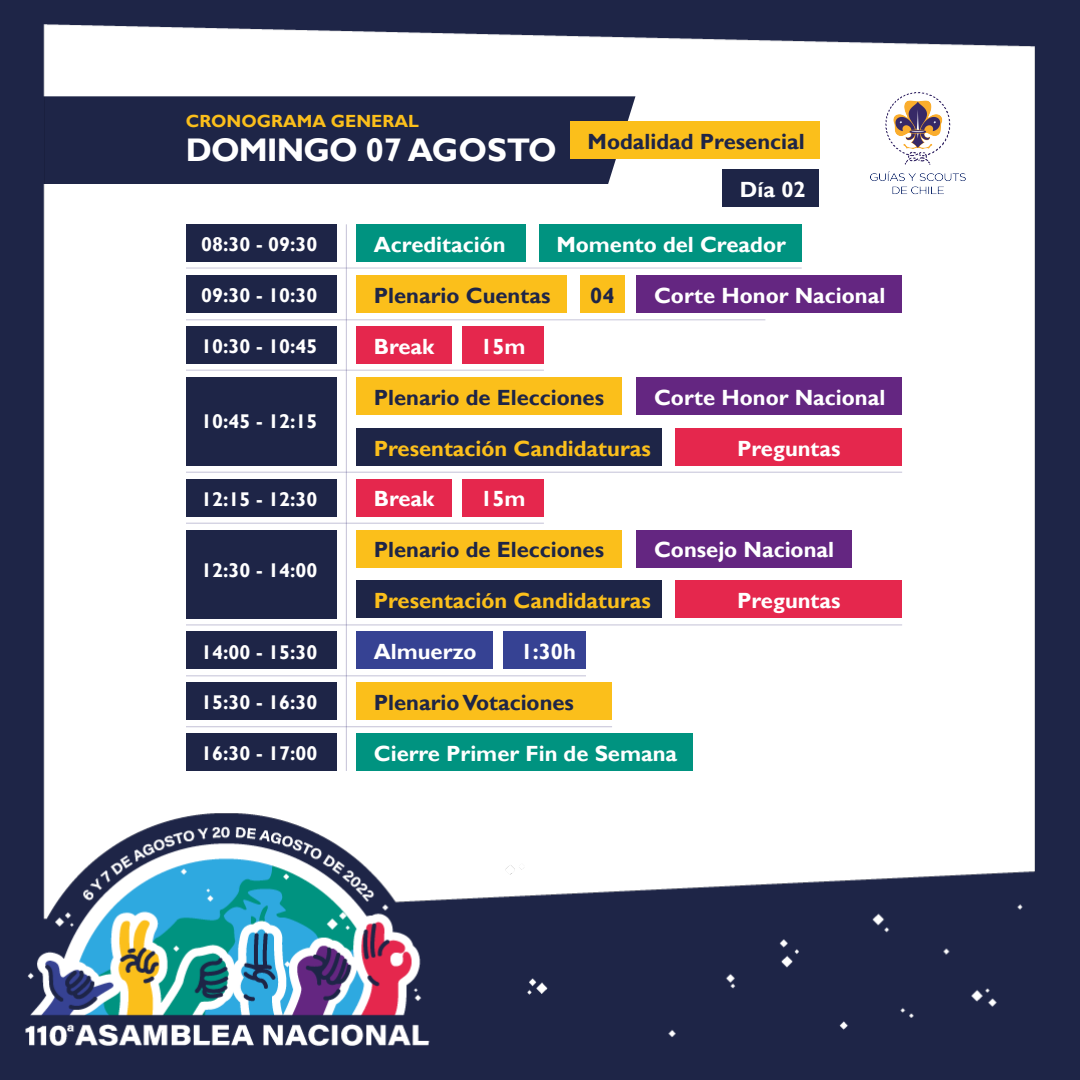
<style>
.page{position:relative;width:1080px;height:1080px;background:#fff}
.page>*{position:absolute;margin:0;border:0;box-sizing:border-box;transform-origin:0 0}
.t1{font:700 32.7px "Gill Sans";letter-spacing:-.03em;color:#fff}
.t2{font:700 22px "Gill Sans";color:#fff}
.t3{font:700 22px "Gill Sans";color:#1e2547}
.t4{font:700 22px "Gill Sans";color:#fbbf1b}
.t5{font:700 19.9px "Gill Sans";color:#fff}
.t6{font:700 17.6px "Gill Sans";color:#fbbf1b}
</style>
<div class="page">
<img style="left:0;top:0;width:1080px;height:1080px">
<img style="left:858px;top:85px;width:119px;height:119px">
<div style="left:186px;top:224px;width:151px;height:38px;background:#1e2547"></div>
<div style="left:356px;top:224px;width:170px;height:38px;background:#009380"></div>
<div style="left:539px;top:224px;width:263px;height:38px;background:#009380"></div>
<div style="left:186px;top:326px;width:151px;height:38px;background:#1e2547"></div>
<div style="left:356px;top:326px;width:95px;height:38px;background:#e5274d"></div>
<div style="left:186px;top:377px;width:151px;height:88px;background:#1e2547"></div>
<div style="left:356px;top:377px;width:266px;height:38px;background:#fbbf1b"></div>
<div style="left:636px;top:377px;width:266px;height:38px;background:#642681"></div>
<div style="left:356px;top:428px;width:306px;height:37px;background:#1e2547"></div>
<div style="left:676px;top:428px;width:226px;height:37px;background:#e5274d"></div>
<div style="left:676px;top:581px;width:226px;height:37px;background:#e5274d"></div>
<div style="left:186px;top:479px;width:151px;height:37px;background:#1e2547"></div>
<div style="left:356px;top:479px;width:95px;height:37px;background:#e5274d"></div>
<div style="left:186px;top:530px;width:151px;height:88px;background:#1e2547"></div>
<div style="left:356px;top:530px;width:266px;height:37px;background:#fbbf1b"></div>
<div style="left:636px;top:530px;width:216px;height:37px;background:#642681"></div>
<div style="left:356px;top:581px;width:306px;height:37px;background:#1e2547"></div>
<div style="left:186px;top:632px;width:151px;height:37px;background:#1e2547"></div>
<div style="left:356px;top:632px;width:136px;height:37px;background:#364293"></div>
<div style="left:356px;top:275px;width:211px;height:38px;background:#fbbf1b"></div>
<div style="left:636px;top:275px;width:266px;height:38px;background:#642681"></div>
<div style="left:186px;top:683px;width:151px;height:37px;background:#1e2547"></div>
<div style="left:356px;top:683px;width:256px;height:37px;background:#fbbf1b"></div>
<div style="left:186px;top:733px;width:151px;height:38px;background:#1e2547"></div>
<div style="left:356px;top:733px;width:337px;height:38px;background:#009380"></div>
<div style="left:186px;top:275px;width:151px;height:38px;background:#1e2547"></div>
<div style="left:580px;top:275px;width:45px;height:38px;background:#fbbf1b"></div>
<div style="left:463px;top:326px;width:81px;height:38px;background:#e5274d"></div>
<div style="left:463px;top:479px;width:81px;height:37px;background:#e5274d"></div>
<div style="left:503px;top:632px;width:83px;height:37px;background:#364293"></div>
<hr style="left:186px;top:268px;width:616px;height:1px;background:#1b1464">
<hr style="left:186px;top:319px;width:579px;height:1px;background:#1b1464">
<hr style="left:186px;top:370px;width:358px;height:1px;background:#1b1464">
<hr style="left:186px;top:472px;width:716px;height:1px;background:#1b1464">
<hr style="left:186px;top:523px;width:358px;height:1px;background:#1b1464">
<hr style="left:186px;top:624px;width:716px;height:1px;background:#1b1464">
<hr style="left:186px;top:675px;width:400px;height:1px;background:#1b1464">
<hr style="left:186px;top:726px;width:426px;height:1px;background:#1b1464">
<hr style="left:346px;top:224px;width:1px;height:547px;background:#1b1464">
<div style="left:570px;top:121px;width:250px;height:38px;background:#fbbf1b"></div>
<div style="left:722px;top:169px;width:97px;height:38px;background:#1e2547"></div>
<p class="t6" style="left:186px;top:110px;width:234px">CRONOGRAMA GENERAL</p>
<h1 class="t1" style="left:186px;top:130px;width:372px">DOMINGO 07 AGOSTO</h1>
<p class="t3" style="left:588px;top:128px;width:219px">Modalidad Presencial</p>
<p class="t2" style="left:740px;top:176px;width:67px">Día 02</p>
<p class="t5" style="left:201px;top:233px;width:118px">08:30 - 09:30</p>
<p class="t2" style="left:374px;top:231px;width:133px">Acreditación</p>
<p class="t2" style="left:556px;top:231px;width:231px">Momento del Creador</p>
<p class="t5" style="left:201px;top:284px;width:118px">09:30 - 10:30</p>
<p class="t3" style="left:590px;top:282px;width:26px">04</p>
<p class="t2" style="left:480px;top:333px;width:47px">15m</p>
<p class="t3" style="left:374px;top:282px;width:178px">Plenario Cuentas</p>
<p class="t2" style="left:654px;top:282px;width:233px">Corte Honor Nacional</p>
<p class="t5" style="left:201px;top:334px;width:118px">10:30 - 10:45</p>
<p class="t2" style="left:374px;top:333px;width:62px">Break</p>
<p class="t5" style="left:201px;top:409px;width:118px">10:45 - 12:15</p>
<p class="t3" style="left:374px;top:384px;width:232px">Plenario de Elecciones</p>
<p class="t2" style="left:654px;top:384px;width:233px">Corte Honor Nacional</p>
<p class="t4" style="left:374px;top:435px;width:279px">Presentación Candidaturas</p>
<p class="t2" style="left:737px;top:435px;width:105px">Preguntas</p>
<p class="t5" style="left:201px;top:487px;width:118px">12:15 - 12:30</p>
<p class="t2" style="left:374px;top:486px;width:62px">Break</p>
<p class="t2" style="left:480px;top:486px;width:47px">15m</p>
<p class="t5" style="left:201px;top:559px;width:118px">12:30 - 14:00</p>
<p class="t3" style="left:374px;top:537px;width:232px">Plenario de Elecciones</p>
<p class="t2" style="left:654px;top:537px;width:182px">Consejo Nacional</p>
<p class="t4" style="left:374px;top:588px;width:279px">Presentación Candidaturas</p>
<p class="t2" style="left:737px;top:588px;width:105px">Preguntas</p>
<p class="t5" style="left:201px;top:640px;width:118px">14:00 - 15:30</p>
<p class="t2" style="left:374px;top:639px;width:104px">Almuerzo</p>
<p class="t2" style="left:521px;top:639px;width:57px">1:30h</p>
<p class="t5" style="left:201px;top:691px;width:118px">15:30 - 16:30</p>
<p class="t3" style="left:374px;top:689px;width:202px">Plenario Votaciones</p>
<p class="t5" style="left:201px;top:742px;width:118px">16:30 - 17:00</p>
<p class="t2" style="left:374px;top:740px;width:305px">Cierre Primer Fin de Semana</p>
</div>
